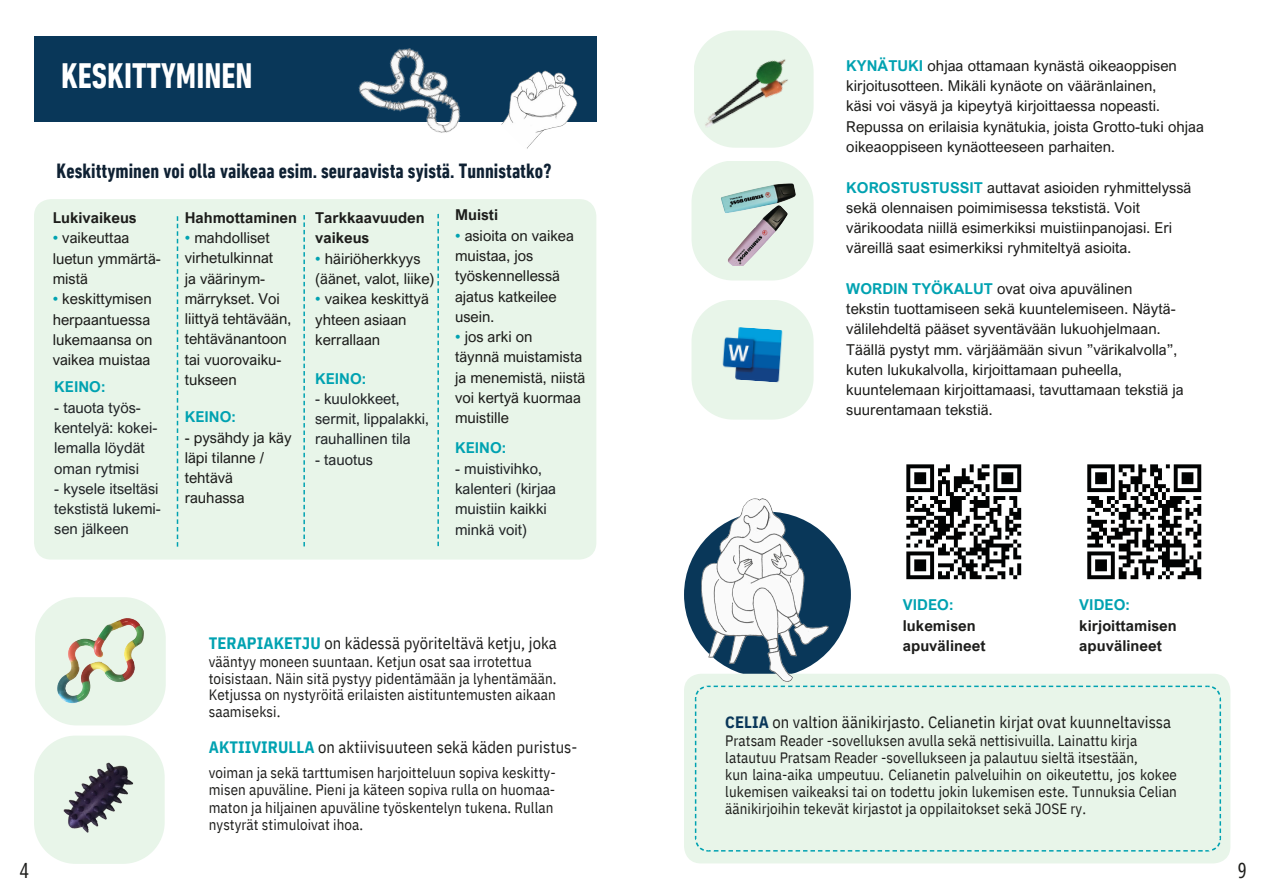
<style>
.page{position:relative;width:1263px;height:894px;background:#fff}
.page>*{position:absolute;margin:0;border:0;box-sizing:border-box;transform-origin:0 0}
.t1{font:700 condensed 36px "DIN Next LT Pro";color:#fff}
.t2{font:700 condensed 21px "DIN Next LT Pro";letter-spacing:.005em;color:#0f2133}
.t3{font:21px "Open Sans Condensed";color:#1d1d1b}
.t4{font:16.5px "IBM Plex Sans Cond";letter-spacing:.005em;color:#1d1d1b}
.t5{font:15px/20.2px "Arial Nova";letter-spacing:.005em;color:#1d1d1b}
.t6{font:15px/16.8px "IBM Plex Sans Cond";letter-spacing:.005em;color:#1d1d1b}
.t7{font:15px/20.2px "Arial Nova";color:#212427}
.t8{font:700 15px/20.2px "Arial Nova";color:#1d1d1b}
.t9{font:700 15px "Arial Nova";color:#00a2b1}
.s1{color:#00a2b1}
.s2{font-weight:700;color:#00a2b1}
.s3{font-weight:700;color:#093759}
</style>
<div class="page">
<div style="left:34px;top:36px;width:562px;height:86px;background:#093759"></div>
<img style="left:358px;top:48px;width:103px;height:85px">
<svg style="left:35px;top:597px;width:131px;height:128px"></svg>
<img style="left:50px;top:615px;width:100px;height:91px">
<svg style="left:34px;top:736px;width:131px;height:127px;background:#eaf6eb"></svg>
<img style="left:61px;top:760px;width:73px;height:75px">
<div style="left:34px;top:199px;width:562px;height:360px;background:#e8f5e9;border-radius:17px"></div>
<svg style="left:177px;top:216px;width:1px;height:330px"></svg>
<svg style="left:303px;top:215px;width:2px;height:331px"></svg>
<svg style="left:437px;top:214px;width:2px;height:332px"></svg>
<img style="left:501px;top:70px;width:77px;height:79px">
<div style="left:684px;top:511px;width:167px;height:166px;background:#093759;border-radius:50%"></div>
<div style="left:684px;top:673px;width:546px;height:190px;background:#e8f5e9;border-radius:17px"></div>
<svg style="left:695px;top:685px;width:526px;height:166px"></svg>
<img style="left:906px;top:464px;width:116px;height:116px">
<img style="left:1087px;top:464px;width:115px;height:116px">
<div style="left:694px;top:30px;width:119px;height:118px;background:#e8f5e9;border-radius:42px"></div>
<img style="left:694px;top:54px;width:94px;height:77px">
<svg style="left:691px;top:300px;width:123px;height:119px;background:#ebf6ec"></svg>
<img style="left:720px;top:326px;width:65px;height:57px">
<img style="left:691px;top:498px;width:146px;height:190px">
<svg style="left:691px;top:161px;width:123px;height:119px"></svg>
<img style="left:700px;top:171px;width:102px;height:94px">
<h1 class="t1" style="left:61px;top:56px;width:193px">KESKITTYMINEN</h1>
<h2 class="t2" style="left:57px;top:158px;width:497px">Keskittyminen voi olla vaikeaa esim. seuraavista syistä. Tunnistatko?</h2>
<p class="t8" style="left:53px;top:207px;width:85px">Lukivaikeus</p>
<p class="t5" style="left:53px;top:228px;width:110px"><span class="s1">•</span> vaikeuttaa luetun ymmärtä&shy;mistä</p>
<p class="t5" style="left:53px;top:289px;width:101px"><span class="s1">•</span> keskittymisen herpaantuessa lukemaansa on vaikea muistaa</p>
<p class="t9" style="left:54px;top:378px;width:53px">KEINO:</p>
<p class="t7" style="left:54px;top:397px;width:105px">- tauota työs&shy;kentelyä: kokei&shy;lemalla löydät oman rytmisi</p>
<p class="t7" style="left:54px;top:478px;width:108px">- kysele itseltäsi tekstistä lukemi&shy;sen jälkeen</p>
<p class="t8" style="left:185px;top:207px;width:114px">Hahmottaminen</p>
<p class="t5" style="left:185px;top:228px;width:108px"><span class="s1">•</span> mahdolliset virhetulkinnat<br>ja väärinym&shy;märrykset. Voi liittyä tehtävään, tehtävänantoon tai vuorovaiku&shy;tukseen</p>
<p class="t9" style="left:185px;top:408px;width:53px">KEINO:</p>
<p class="t5" style="left:185px;top:427px;width:108px">- pysähdy ja käy läpi tilanne / tehtävä rauhassa</p>
<p class="t8" style="left:315px;top:207px;width:111px">Tarkkaavuuden vaikeus</p>
<p class="t5" style="left:315px;top:248px;width:121px"><span class="s1">•</span> häiriöherkkyys (äänet, valot, liike)</p>
<p class="t5" style="left:315px;top:289px;width:115px"><span class="s1">•</span> vaikea keskittyä yhteen asiaan kerrallaan</p>
<p class="t9" style="left:315px;top:369px;width:53px">KEINO:</p>
<p class="t7" style="left:315px;top:388px;width:115px">- kuulokkeet, sermit, lippalakki, rauhallinen tila</p>
<p class="t7" style="left:315px;top:449px;width:59px">- tauotus</p>
<p class="t8" style="left:455px;top:205px;width:45px">Muisti</p>
<p class="t5" style="left:455px;top:225px;width:120px"><span class="s1">•</span> asioita on vaikea muistaa, jos työskennellessä ajatus katkeilee usein.</p>
<p class="t5" style="left:455px;top:326px;width:132px"><span class="s1">•</span> jos arki on<br>täynnä muistamista ja menemistä, niistä voi kertyä kuormaa muistille</p>
<p class="t9" style="left:455px;top:439px;width:53px">KEINO:</p>
<p class="t7" style="left:455px;top:458px;width:103px">- muistivihko, kalenteri (kirjaa muistiin kaikki minkä voit)</p>
<p class="t4" style="left:209px;top:630px;width:350px"><span class="s2">TERAPIAKETJU</span> on kädessä pyöriteltävä ketju, joka</p>
<p class="t6" style="left:209px;top:651px;width:349px">vääntyy moneen suuntaan. Ketjun osat saa irrotettua toisistaan. Näin sitä pystyy pidentämään ja lyhentämään.<br>Ketjussa on nystyröitä erilaisten aistituntemusten aikaan saamiseksi.</p>
<p class="t4" style="left:209px;top:734px;width:370px"><span class="s2">AKTIIVIRULLA</span> on aktiivisuuteen sekä käden puristus-</p>
<p class="t6" style="left:209px;top:762px;width:348px;line-height:17.2px">voiman ja sekä tarttumisen harjoitteluun sopiva keskitty&shy;misen apuväline. Pieni ja käteen sopiva rulla on huomaa&shy;maton ja hiljainen apuväline työskentelyn tukena. Rullan nystyrät stimuloivat ihoa.</p>
<p class="t5" style="left:846px;top:55px;width:359px"><span class="s2">KYNÄTUKI</span> ohjaa ottamaan kynästä oikeaoppisen kirjoitusotteen. Mikäli kynäote on vääränlainen,<br>käsi voi väsyä ja kipeytyä kirjoittaessa nopeasti.<br>Repussa on erilaisia kynätukia, joista Grotto-tuki ohjaa oikeaoppiseen kynäotteeseen parhaiten.</p>
<p class="t5" style="left:846px;top:177px;width:347px"><span class="s2">KOROSTUSTUSSIT</span> auttavat asioiden ryhmittelyssä sekä olennaisen poimimisessa tekstistä. Voit värikoodata niillä esimerkiksi muistiinpanojasi. Eri väreillä saat esimerkiksi ryhmiteltyä asioita.</p>
<p class="t5" style="left:846px;top:278px;width:339px"><span class="s2">WORDIN TYÖKALUT</span> ovat oiva apuvälinen<br>tekstin tuottamiseen sekä kuuntelemiseen. Näytä&shy;välilehdeltä pääset syventävään lukuohjelmaan.<br>Täällä pystyt mm. värjäämään sivun ”värikalvolla”, kuten lukukalvolla, kirjoittamaan puheella, kuuntelemaan kirjoittamaasi, tavuttamaan tekstiä ja suurentamaan tekstiä.</p>
<p class="t9" style="left:903px;top:596px;width:52px">VIDEO:</p>
<p class="t8" style="left:903px;top:615px;width:84px">lukemisen apuvälineet</p>
<p class="t9" style="left:1079px;top:596px;width:52px">VIDEO:</p>
<p class="t8" style="left:1079px;top:615px;width:99px">kirjoittamisen apuvälineet</p>
<p class="t4" style="left:725px;top:709px;width:447px"><span class="s3">CELIA</span> on valtion äänikirjasto. Celianetin kirjat ovat kuunneltavissa</p>
<p class="t6" style="left:725px;top:730px;width:453px">Pratsam Reader -sovelluksen avulla sekä nettisivuilla. Lainattu kirja latautuu Pratsam Reader -sovellukseen ja palautuu sieltä itsestään,<br>kun laina-aika umpeutuu. Celianetin palveluihin on oikeutettu, jos kokee lukemisen vaikeaksi tai on todettu jokin lukemisen este. Tunnuksia Celian äänikirjoihin tekevät kirjastot ja oppilaitokset sekä JOSE ry.</p>
<h2 class="t3" style="left:20px;top:856px;width:10px">4</h2>
<h2 class="t3" style="left:1238px;top:856px;width:10px">9</h2>
</div>
